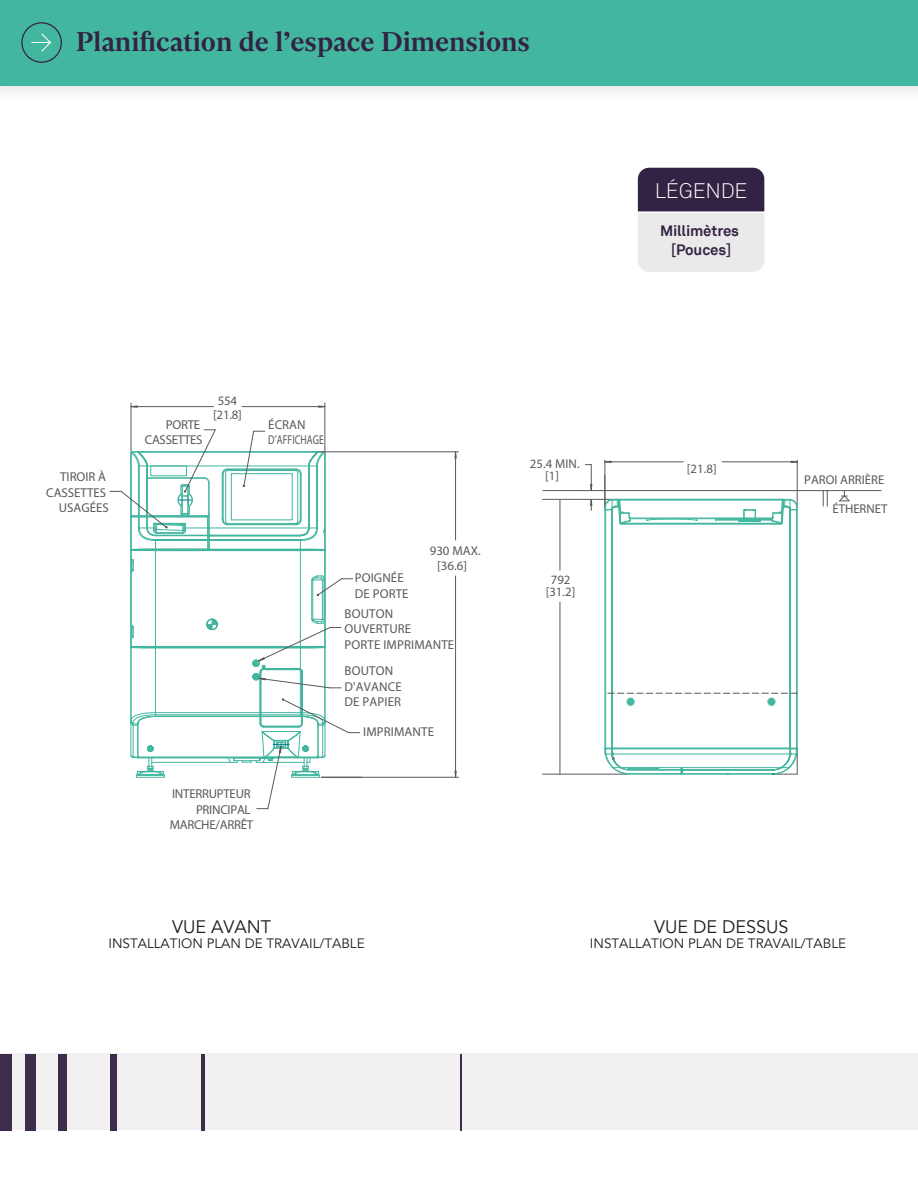
<style>
.page{position:relative;width:918px;height:1188px;background:#fff}
.page>*{position:absolute;margin:0;border:0;box-sizing:border-box;transform-origin:0 0}
.t1{font:500 27px "INDEPENDENT Text";color:#322244}
.t2{font:300 21px "Akkurat";letter-spacing:-.01em;color:#fff}
.t3{font:18px "Avenir LT Std";color:#1d1d1b}
.t4{font:700 15px/19.5px "Akkurat";letter-spacing:-.01em;color:#322244;text-align:center}
.t5{font:13.5px "Avenir LT Std";color:#1d1d1b}
.t6{font:12.9px/15.5px "Myriad Pro";letter-spacing:.01em;color:#5b585b}
.t7{font:12.9px/15.5px "Myriad Pro";letter-spacing:-.02em;color:#5b585b;text-align:right}
.t8{font:12.75px/12.1px "Myriad Pro";color:#5b585b;text-align:center}
</style>
<div class="page">
<div style="left:0;top:1054px;width:918px;height:76px;background:#f3f0f2"></div>
<div style="left:0;top:0;width:918px;height:98px;background:linear-gradient(to right,#f4f4f4,#f4f4f4)"></div>
<div style="left:0;top:1054px;width:12px;height:76px;background:#3e2d4a"></div>
<div style="left:25px;top:1054px;width:11px;height:76px;background:#3e2d4a"></div>
<div style="left:59px;top:1054px;width:8px;height:76px;background:#3e2d4a"></div>
<div style="left:110px;top:1054px;width:6px;height:76px;background:#3e2d4a"></div>
<hr style="left:201px;top:1054px;width:4px;height:76px;background:#3e2d4a">
<hr style="left:460px;top:1054px;width:1px;height:76px;background:#3e2d4a">
<hr style="left:542px;top:499px;width:76px;height:1px;background:#5b585b">
<hr style="left:604px;top:460px;width:1px;height:48px;background:#5b585b">
<hr style="left:796px;top:460px;width:1px;height:45px;background:#5b585b">
<hr style="left:542px;top:774px;width:85px;height:1px;background:#5b585b">
<svg style="left:604px;top:498px;width:194px;height:277px"></svg>
<hr style="left:584px;top:490px;width:297px;height:1px;background:#5b585b">
<hr style="left:543px;top:490px;width:41px;height:1px;background:#5b585b">
<svg style="left:838px;top:491px;width:12px;height:11px"></svg>
<svg style="left:822px;top:491px;width:5px;height:15px"></svg>
<svg style="left:585px;top:464px;width:8px;height:28px"></svg>
<svg style="left:589px;top:498px;width:4px;height:12px"></svg>
<hr style="left:605px;top:461px;width:78px;height:1px;background:#5b585b">
<hr style="left:722px;top:461px;width:75px;height:1px;background:#5b585b">
<svg style="left:604px;top:460px;width:8px;height:3px"></svg>
<svg style="left:790px;top:460px;width:8px;height:3px"></svg>
<hr style="left:559px;top:602px;width:1px;height:172px;background:#5b585b">
<hr style="left:559px;top:500px;width:1px;height:70px;background:#5b585b">
<hr style="left:321px;top:777px;width:137px;height:1px;background:#5b585b">
<hr style="left:319px;top:451px;width:139px;height:1px;background:#5b585b">
<hr style="left:455px;top:576px;width:1px;height:201px;background:#5b585b">
<hr style="left:455px;top:452px;width:1px;height:88px;background:#5b585b">
<hr style="left:242px;top:406px;width:83px;height:1px;background:#5b585b">
<hr style="left:131px;top:406px;width:82px;height:1px;background:#5b585b">
<hr style="left:131px;top:403px;width:1px;height:48px;background:#5b585b">
<hr style="left:324px;top:403px;width:1px;height:48px;background:#5b585b">
<svg style="left:318px;top:405px;width:8px;height:3px"></svg>
<svg style="left:454px;top:770px;width:3px;height:8px"></svg>
<svg style="left:454px;top:451px;width:3px;height:8px"></svg>
<svg style="left:130px;top:405px;width:8px;height:3px"></svg>
<svg style="left:110px;top:429px;width:250px;height:381px"></svg>
<div style="left:0;top:0;width:918px;height:85px;background:#43b69f"></div>
<svg style="left:21px;top:22px;width:41px;height:41px"></svg>
<svg style="left:638px;top:168px;width:126px;height:104px"></svg>
<h1 class="t1" style="left:76px;top:25px;width:455px">Planification de l’espace Dimensions</h1>
<h2 class="t2" style="left:654px;top:178px;width:94px">LÉGENDE</h2>
<p class="t4" style="left:660px;top:221px;width:81px">Millimètres [Pouces]</p>
<p class="t6" style="left:46px;top:469px;width:64px;text-align:right">TIROIR À<br>CASSETTES<br>USAGÉES</p>
<p class="t6" style="left:213px;top:394px;width:30px;line-height:13.6px;text-align:center">554 [21.8]</p>
<p class="t7" style="left:145px;top:416px;width:59px">PORTE<br>CASSETTES</p>
<p class="t6" style="left:268px;top:416px;width:57px">ÉCRAN<br>D’AFFICHAGE</p>
<p class="t7" style="left:170px;top:786px;width:85px">INTERRUPTEUR<br>PRINCIPAL<br>MARCHE/ARRÊT</p>
<p class="t6" style="left:429px;top:543px;width:53px;line-height:14.9px;text-align:center">930 MAX. [36.6]</p>
<p class="t6" style="left:355px;top:570px;width:55px">POIGNÉE<br>DE PORTE</p>
<p class="t6" style="left:344px;top:606px;width:111px">BOUTON<br>OUVERTURE<br>PORTE IMPRIMANTE</p>
<p class="t6" style="left:344px;top:663px;width:59px">BOUTON<br>D'AVANCE<br>DE PAPIER</p>
<p class="t6" style="left:363px;top:724px;width:72px">IMPRIMANTE</p>
<h3 class="t3" style="left:172px;top:917px;width:101px">VUE AVANT</h3>
<p class="t5" style="left:108px;top:936px;width:258px">INSTALLATION PLAN DE TRAVAIL/TABLE</p>
<p class="t8" style="left:530px;top:458px;width:51px">25.4 MIN. [1]</p>
<p class="t8" style="left:546px;top:574px;width:31px">792 [31.2]</p>
<p class="t8" style="left:687px;top:462px;width:31px">[21.8]</p>
<p class="t8" style="left:804px;top:474px;width:81px">PAROI ARRIÈRE</p>
<p class="t8" style="left:832px;top:503px;width:57px">ÉTHERNET</p>
<h3 class="t3" style="left:654px;top:917px;width:136px">VUE DE DESSUS</h3>
<p class="t5" style="left:590px;top:936px;width:258px">INSTALLATION PLAN DE TRAVAIL/TABLE</p>
</div>
